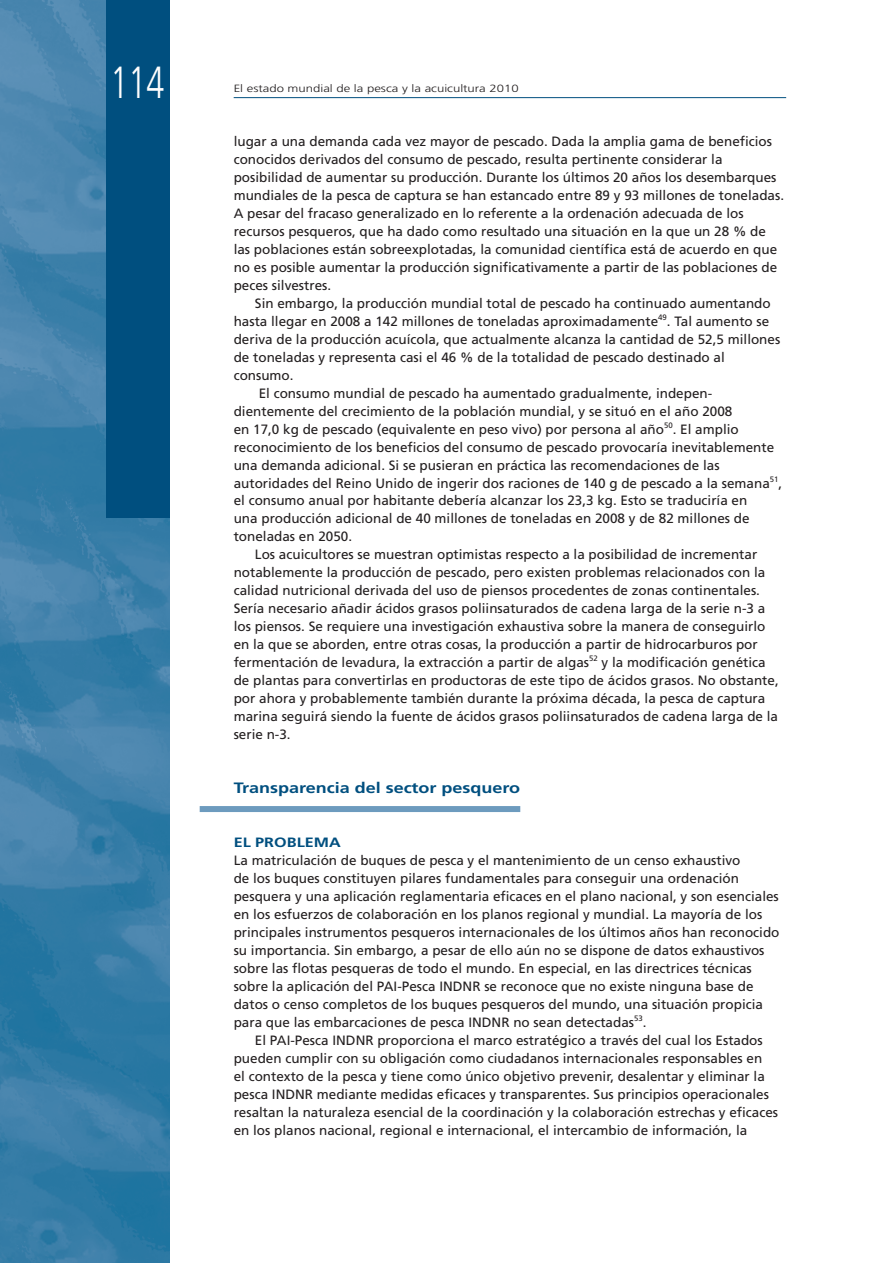
<style>
.page{position:relative;width:893px;height:1263px;background:#fff}
.page>*{position:absolute;margin:0;border:0;box-sizing:border-box;transform-origin:0 0}
.t1{font:300 45px "Frutiger LT Std";color:#fff;scale:.72 1}
.t2{font:700 15px "Frutiger LT Std";color:#004f7f;scale:1.2 1}
.t3{font:13.5px/18px "Frutiger LT Std";color:#231f20}
.t4{font:700 13.5px "Frutiger LT Std";color:#004f7f;scale:1.2 1}
.t5{font:300 10.5px "Frutiger LT Std";color:#231f20;scale:1.25 1}
</style>
<div class="page">
<img style="left:0;top:0;width:170px;height:1262px">
<div style="left:106px;top:0;width:64px;height:518px;background:#004f7f"></div>
<hr style="left:234px;top:97px;width:552px;height:1px;background:#004f7f">
<div style="left:200px;top:806px;width:320px;height:6px;background:#6d9bbe"></div>
<h1 class="t1" style="left:110px;top:63px;width:77px">114</h1>
<p class="t5" style="left:234px;top:84px;width:229px">El estado mundial de la pesca y la acuicultura 2010</p>
<p class="t3" style="left:234px;top:133px;width:552px">lugar a una demanda cada vez mayor de pescado. Dada la amplia gama de beneficios conocidos derivados del consumo de pescado, resulta pertinente considerar la posibilidad de aumentar su producción. Durante los últimos 20 años los desembarques mundiales de la pesca de captura se han estancado entre 89 y 93 millones de toneladas.<br>A pesar del fracaso generalizado en lo referente a la ordenación adecuada de los recursos pesqueros, que ha dado como resultado una situación en la que un 28 % de las poblaciones están sobreexplotadas, la comunidad científica está de acuerdo en que no es posible aumentar la producción significativamente a partir de las poblaciones de peces silvestres.</p>
<p class="t3" style="left:255px;top:294px;width:517px">Sin embargo, la producción mundial total de pescado ha continuado aumentando</p>
<p class="t3" style="left:234px;top:312px;width:537px">hasta llegar en 2008 a 142 millones de toneladas aproximadamente<sup>49</sup>. Tal aumento se</p>
<p class="t3" style="left:234px;top:331px;width:548px">deriva de la producción acuícola, que actualmente alcanza la cantidad de 52,5 millones</p>
<p class="t3" style="left:234px;top:348px;width:493px">de toneladas y representa casi el 46 % de la totalidad de pescado destinado al</p>
<p class="t3" style="left:234px;top:366px;width:61px">consumo.</p>
<p class="t3" style="left:259px;top:384px;width:455px">El consumo mundial de pescado ha aumentado gradualmente, indepen-</p>
<p class="t3" style="left:234px;top:402px;width:500px">dientemente del crecimiento de la población mundial, y se situó en el año 2008</p>
<p class="t3" style="left:234px;top:420px;width:507px">en 17,0 kg de pescado (equivalente en peso vivo) por persona al año<sup>50</sup>. El amplio</p>
<p class="t3" style="left:234px;top:438px;width:542px">reconocimiento de los beneficios del consumo de pescado provocaría inevitablemente</p>
<p class="t3" style="left:234px;top:456px;width:487px">una demanda adicional. Si se pusieran en práctica las recomendaciones de las</p>
<p class="t3" style="left:234px;top:474px;width:550px">autoridades del Reino Unido de ingerir dos raciones de 140 g de pescado a la semana<sup>51</sup>,</p>
<p class="t3" style="left:234px;top:492px;width:515px">el consumo anual por habitante debería alcanzar los 23,3 kg. Esto se traduciría en</p>
<p class="t3" style="left:234px;top:510px;width:517px">una producción adicional de 40 millones de toneladas en 2008 y de 82 millones de</p>
<p class="t3" style="left:234px;top:528px;width:120px">toneladas en 2050.</p>
<p class="t3" style="left:255px;top:546px;width:504px">Los acuicultores se muestran optimistas respecto a la posibilidad de incrementar</p>
<p class="t3" style="left:234px;top:564px;width:533px">notablemente la producción de pescado, pero existen problemas relacionados con la</p>
<p class="t3" style="left:234px;top:582px;width:528px">calidad nutricional derivada del uso de piensos procedentes de zonas continentales.</p>
<p class="t3" style="left:234px;top:600px;width:533px">Sería necesario añadir ácidos grasos poliinsaturados de cadena larga de la serie n-3 a</p>
<p class="t3" style="left:234px;top:618px;width:533px">los piensos. Se requiere una investigación exhaustiva sobre la manera de conseguirlo</p>
<p class="t3" style="left:234px;top:636px;width:526px">en la que se aborden, entre otras cosas, la producción a partir de hidrocarburos por</p>
<p class="t3" style="left:234px;top:654px;width:534px">fermentación de levadura, la extracción a partir de algas<sup>52</sup> y la modificación genética</p>
<p class="t3" style="left:234px;top:672px;width:547px">de plantas para convertirlas en productoras de este tipo de ácidos grasos. No obstante,</p>
<p class="t3" style="left:234px;top:690px;width:533px">por ahora y probablemente también durante la próxima década, la pesca de captura</p>
<p class="t3" style="left:234px;top:708px;width:546px">marina seguirá siendo la fuente de ácidos grasos poliinsaturados de cadena larga de la</p>
<p class="t3" style="left:234px;top:726px;width:58px">serie n-3.</p>
<p class="t2" style="left:234px;top:782px;width:240px">Transparencia del sector pesquero</p>
<p class="t4" style="left:234px;top:837px;width:91px">EL PROBLEMA</p>
<p class="t3" style="left:234px;top:852px;width:547px">La matriculación de buques de pesca y el mantenimiento de un censo exhaustivo<br>de los buques constituyen pilares fundamentales para conseguir una ordenación pesquera y una aplicación reglamentaria eficaces en el plano nacional, y son esenciales en los esfuerzos de colaboración en los planos regional y mundial. La mayoría de los principales instrumentos pesqueros internacionales de los últimos años han reconocido su importancia. Sin embargo, a pesar de ello aún no se dispone de datos exhaustivos sobre las flotas pesqueras de todo el mundo. En especial, en las directrices técnicas sobre la aplicación del PAI-Pesca INDNR se reconoce que no existe ninguna base de datos o censo completos de los buques pesqueros del mundo, una situación propicia para que las embarcaciones de pesca INDNR no sean detectadas<sup>53</sup>.</p>
<p class="t3" style="left:234px;top:1032px;width:546px;text-indent:21px">El PAI-Pesca INDNR proporciona el marco estratégico a través del cual los Estados pueden cumplir con su obligación como ciudadanos internacionales responsables en<br>el contexto de la pesca y tiene como único objetivo prevenir, desalentar y eliminar la pesca INDNR mediante medidas eficaces y transparentes. Sus principios operacionales resaltan la naturaleza esencial de la coordinación y la colaboración estrechas y eficaces en los planos nacional, regional e internacional, el intercambio de información, la</p>
</div>
